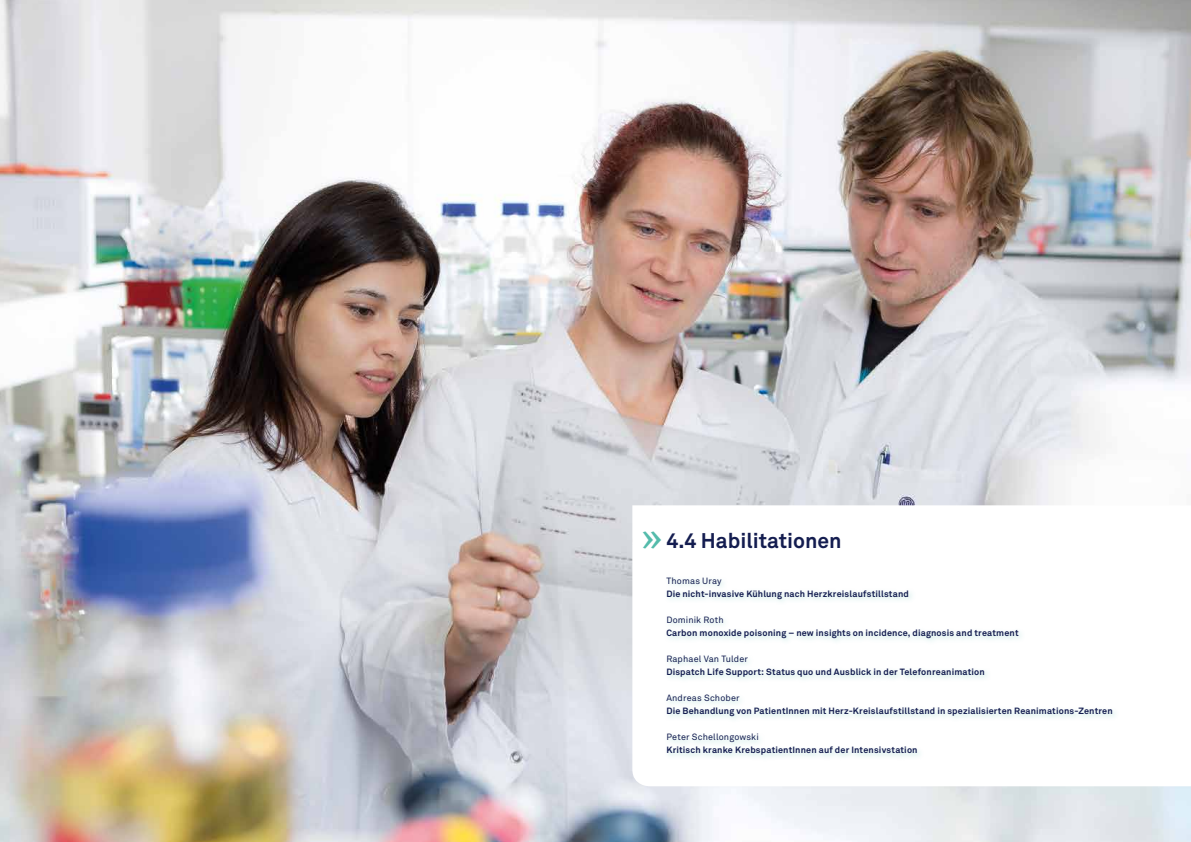
<style>
.page{position:relative;width:1191px;height:842px;background:#fff}
.page>*{position:absolute;margin:0;border:0;box-sizing:border-box;transform-origin:0 0}
.t1{font:700 21px "Akkurat Pro";color:#141d50}
.t2{font:700 9px "Akkurat Pro";letter-spacing:.02em;color:#141d50}
.t3{font:9px "Akkurat Pro";letter-spacing:.015em;color:#141d50}
.s1{font-family:"Danton";font-weight:400;font-size:45px;color:#54bbab}
</style>
<div class="page">
<img style="left:0;top:0;width:1191px;height:842px">
<svg style="left:632px;top:505px;width:559px;height:281px"></svg>
<div style="left:663px;top:574px;width:456px;height:188px;background:#54bbab;opacity:.35"></div>
<h1 class="t1" style="left:640px;top:528px;width:203px"><span class="s1">»</span>4.4 Habilitationen</h1>
<p class="t3" style="left:666px;top:576px;width:57px">Thomas Uray</p>
<p class="t2" style="left:666px;top:588px;width:244px">Die nicht-invasive Kühlung nach Herzkreislaufstillstand</p>
<p class="t3" style="left:666px;top:615px;width:59px">Dominik Roth</p>
<p class="t2" style="left:666px;top:627px;width:354px">Carbon monoxide poisoning – new insights on incidence, diagnosis and treatment</p>
<p class="t3" style="left:666px;top:654px;width:83px">Raphael Van Tulder</p>
<p class="t2" style="left:666px;top:666px;width:320px">Dispatch Life Support: Status quo und Ausblick in der Telefonreanimation</p>
<p class="t3" style="left:666px;top:693px;width:75px">Andreas Schober</p>
<p class="t2" style="left:666px;top:705px;width:448px">Die Behandlung von PatientInnen mit Herz-Kreislaufstillstand in spezialisierten Reanimations-Zentren</p>
<p class="t3" style="left:666px;top:732px;width:94px">Peter Schellongowski</p>
<p class="t2" style="left:666px;top:744px;width:253px">Kritisch kranke KrebspatientInnen auf der Intensivstation</p>
</div>
